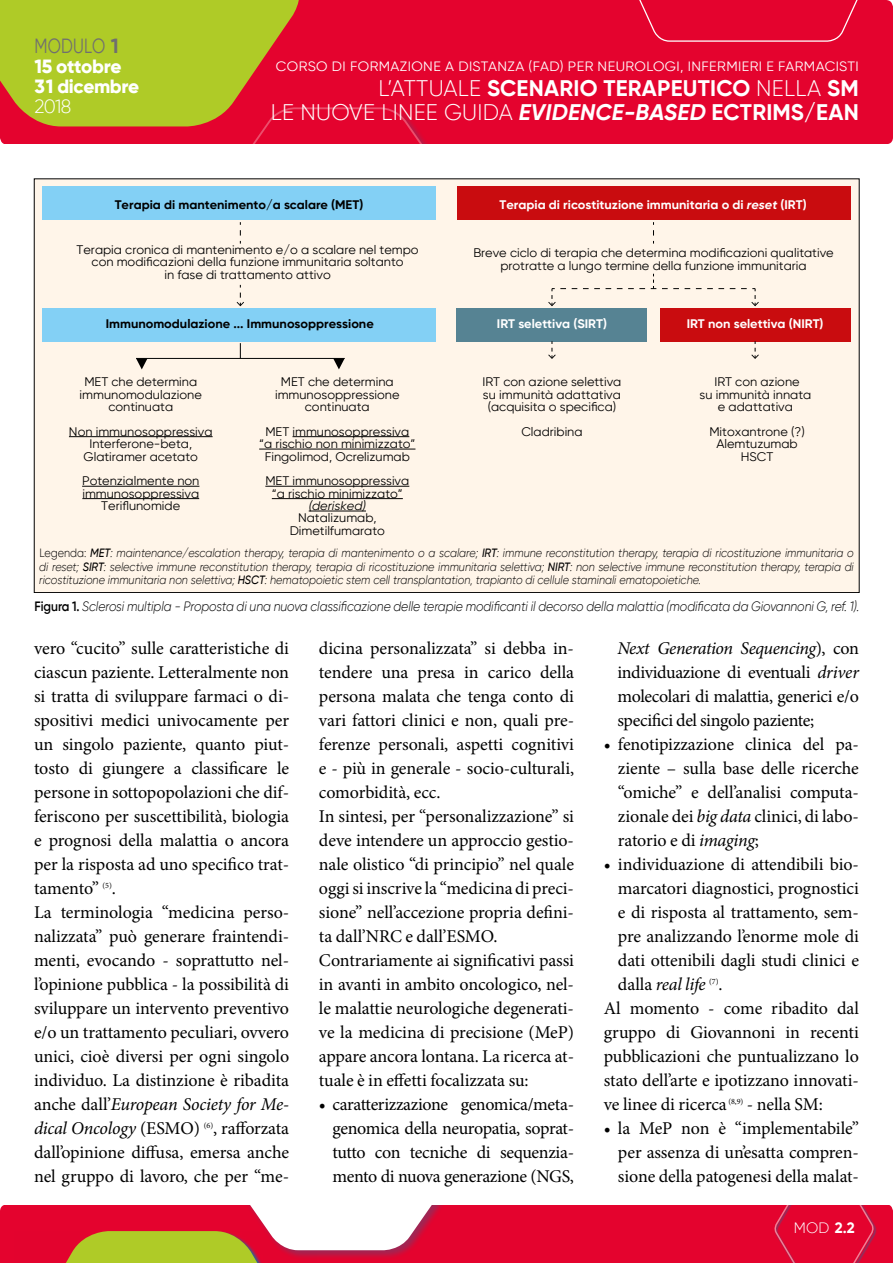
<style>
.page{position:relative;width:893px;height:1263px;background:#fff}
.page>*{position:absolute;margin:0;border:0;box-sizing:border-box;transform-origin:0 0}
.t1{font:700 22.5px/24px "Gilroy";letter-spacing:.01em;color:#fff;text-align:right}
.t2{font:20.4px "Gilroy";letter-spacing:.01em;color:#706f6f;scale:.8 1}
.t3{font:800 19.05px/19.8px "Gilroy";letter-spacing:-.02em;color:#fff}
.t4{font:300 19.05px "Gilroy";color:#fff}
.t5{font:18px/24px "Minion Pro";letter-spacing:-.005em;color:#000;text-align:justify}
.t6{font:italic 18px "Minion Pro";letter-spacing:-.02em;color:#000}
.t7{font:300 15px "Gilroy";color:#fff}
.t8{font:italic 300 13.5px "Gilroy";letter-spacing:-.005em;color:#000;scale:.9 1}
.t9{font:13.5px "Gilroy";letter-spacing:.03em;color:#fff;scale:1.05 1}
.t10{font:12.45px/12.5px "Gilroy";color:#000;text-align:center}
.t11{font:700 12.45px "Gilroy";color:#fff}
.t12{font:700 12.45px "Gilroy";color:#000}
.t13{font:italic 12.45px "Gilroy";color:#000}
.t14{font:italic 300 12px/13.5px "Gilroy";color:#000;text-align:justify;scale:.9 1}
.s1{font-weight:700}
.s2{font-weight:300}
.s3{font-style:italic}
.s4{font-style:normal}
.s5{font-weight:500}
.s6{font-weight:600;font-style:normal}
</style>
<div class="page">
<div style="left:0;top:0;width:893px;height:145px;background:#e4032e;border-radius:7px"></div>
<svg style="left:639px;top:0;width:254px;height:42px"></svg>
<div style="left:0;top:1205px;width:893px;height:58px;background:#e4032e"></div>
<svg style="left:7px;top:1205px;width:451px;height:58px"></svg>
<svg style="left:874px;top:1205px;width:3px;height:58px"></svg>
<svg style="left:774px;top:1205px;width:100px;height:58px;background:#e10832"></svg>
<div style="left:34px;top:179px;width:825px;height:413px;background:#fff5e9"></div>
<div style="left:43px;top:308px;width:393px;height:33px;background:#83d0f5"></div>
<div style="left:457px;top:308px;width:190px;height:33px;background:#568393"></div>
<div style="left:660px;top:308px;width:190px;height:33px;background:#c90c0f"></div>
<hr style="left:69px;top:436px;width:144px;height:1px;background:#000">
<hr style="left:82px;top:486px;width:117px;height:1px;background:#000">
<hr style="left:82px;top:498px;width:117px;height:1px;background:#000">
<hr style="left:292px;top:436px;width:117px;height:1px;background:#000">
<hr style="left:259px;top:449px;width:156px;height:1px;background:#000">
<hr style="left:265px;top:486px;width:144px;height:1px;background:#000">
<hr style="left:272px;top:498px;width:131px;height:1px;background:#000">
<hr style="left:309px;top:511px;width:57px;height:1px;background:#000">
<div style="left:457px;top:187px;width:393px;height:33px;background:#c90c0f"></div>
<svg style="left:136px;top:359px;width:11px;height:10px"></svg>
<svg style="left:333px;top:359px;width:12px;height:10px"></svg>
<svg style="left:237px;top:285px;width:7px;height:21px"></svg>
<svg style="left:0;top:0;width:455px;height:279px"></svg>
<svg style="left:548px;top:341px;width:8px;height:18px"></svg>
<svg style="left:751px;top:341px;width:8px;height:18px"></svg>
<svg style="left:653px;top:222px;width:1px;height:22px"></svg>
<svg style="left:548px;top:274px;width:211px;height:32px"></svg>
<svg style="left:240px;top:343px;width:1px;height:15px"></svg>
<hr style="left:136px;top:358px;width:209px;height:1px;background:#010202">
<p class="t2" style="left:34px;top:34px;width:107px">MODULO <span class="s1">1</span></p>
<p class="t3" style="left:34px;top:57px;width:106px">15 ottobre<br>31 dicembre</p>
<p class="t4" style="left:34px;top:95px;width:38px">2018</p>
<p class="t9" style="left:276px;top:58px;width:557px">CORSO DI FORMAZIONE A DISTANZA (FAD) PER NEUROLOGI, INFERMIERI E FARMACISTI</p>
<p class="t1" style="left:271px;top:76px;width:589px"><span class="s2">L’ATTUALE</span> SCENARIO TERAPEUTICO <span class="s2">NELLA</span> SM<br><span class="s2">LE NUOVE LINEE GUIDA</span> <span class="s3">EVIDENCE-BASED</span> ECTRIMS/EAN</p>
<p class="t12" style="left:115px;top:197px;width:250px">Terapia di mantenimento/a scalare (MET)</p>
<p class="t11" style="left:500px;top:197px;width:309px">Terapia di ricostituzione immunitaria o di <span class="s3">reset</span> (IRT)</p>
<p class="t10" style="left:473px;top:247px;width:362px">Breve ciclo di terapia che determina modificazioni qualitative protratte a lungo termine della funzione immunitaria</p>
<p class="t10" style="left:77px;top:243px;width:344px">Terapia cronica di mantenimento e/o a scalare nel tempo con modificazioni della funzione immunitaria soltanto<br>in fase di trattamento attivo</p>
<p class="t12" style="left:106px;top:316px;width:270px">Immunomodulazione ... Immunosoppressione</p>
<p class="t11" style="left:497px;top:316px;width:112px">IRT selettiva (SIRT)</p>
<p class="t11" style="left:687px;top:316px;width:138px">IRT non selettiva (NIRT)</p>
<p class="t10" style="left:80px;top:375px;width:124px">MET che determina immunomodulazione continuata</p>
<p class="t10" style="left:69px;top:425px;width:145px">Non immunosoppressiva<br>Interferone-beta,<br>Glatiramer acetato</p>
<p class="t10" style="left:82px;top:475px;width:119px">Potenzialmente non immunosoppressiva<br>Teriflunomide</p>
<p class="t10" style="left:275px;top:375px;width:126px">MET che determina immunosoppressione continuata</p>
<p class="t10" style="left:259px;top:425px;width:158px">MET immunosoppressiva “a rischio non minimizzato”<br>Fingolimod, Ocrelizumab</p>
<p class="t10" style="left:265px;top:475px;width:145px">MET immunosoppressiva “a rischio minimizzato”</p>
<p class="t13" style="left:309px;top:498px;width:59px">(derisked)</p>
<p class="t10" style="left:290px;top:512px;width:97px">Natalizumab,<br>Dimetilfumarato</p>
<p class="t10" style="left:483px;top:375px;width:140px">IRT con azione selettiva su immunità adattativa (acquisita o specifica)</p>
<p class="t10" style="left:521px;top:425px;width:63px">Cladribina</p>
<p class="t10" style="left:700px;top:375px;width:113px">IRT con azione<br>su immunità innata e adattativa</p>
<p class="t10" style="left:709px;top:425px;width:97px">Mitoxantrone (?)<br>Alemtuzumab<br>HSCT</p>
<p class="t14" style="left:39px;top:546px;width:906px"><span class="s4">Legenda:</span> <span class="s5">MET</span>: maintenance/escalation therapy, terapia di mantenimento o a scalare; <span class="s5">IRT</span>: immune reconstitution therapy, terapia di ricostituzione immunitaria o di reset; <span class="s5">SIRT</span>: selective immune reconstitution therapy, terapia di ricostituzione immunitaria selettiva; <span class="s5">NIRT</span>: non selective immune reconstitution therapy, terapia di ricostituzione immunitaria non selettiva; <span class="s5">HSCT</span>: hematopoietic stem cell transplantation, trapianto di cellule staminali ematopoietiche.</p>
<p class="t8" style="left:35px;top:598px;width:918px"><span class="s6">Figura 1.</span> Sclerosi multipla - Proposta di una nuova classificazione delle terapie modificanti il decorso della malattia (modificata da Giovannoni G, ref. 1).</p>
<p class="t5" style="left:34px;top:636px;width:257px;text-align:left">vero “cucito” sulle caratteristiche di ciascun paziente. Letteralmente non si tratta di sviluppare farmaci o di&shy;spositivi medici univocamente per un singolo paziente, quanto piut&shy;tosto di giungere a classificare le persone in sottopopolazioni che dif&shy;feriscono per suscettibilità, biologia e prognosi della malattia o ancora per la risposta ad uno specifico trat&shy;tamento” <sup>(5)</sup>.<br>La terminologia “medicina perso&shy;nalizzata” può generare fraintendi&shy;menti, evocando - soprattutto nel&shy;l’opinione pubblica - la possibilità di sviluppare un intervento preventivo e/o un trattamento peculiari, ovvero unici, cioè diversi per ogni singolo individuo. La distinzione è ribadita anche dall’<span class="s3">European Society for Me&shy;dical Oncology</span> (ESMO) <sup>(6)</sup>, rafforzata dall’opinione diffusa, emersa anche nel gruppo di lavoro, che per “me-</p>
<p class="t5" style="left:319px;top:636px;width:257px;text-align:left">dicina personalizzata” si debba in&shy;tendere una presa in carico della persona malata che tenga conto di vari fattori clinici e non, quali pre&shy;ferenze personali, aspetti cognitivi e - più in generale - socio-culturali, comorbidità, ecc.<br>In sintesi, per “personalizzazione” si deve intendere un approccio gestio&shy;nale olistico “di principio” nel quale oggi si inscrive la “medicina di preci&shy;sione” nell’accezione propria defini&shy;ta dall’NRC e dall’ESMO.<br>Contrariamente ai significativi passi in avanti in ambito oncologico, nel&shy;le malattie neurologiche degenerati&shy;ve la medicina di precisione (MeP) appare ancora lontana. La ricerca at&shy;tuale è in effetti focalizzata su:</p>
<p class="t5" style="left:332px;top:1092px;width:243px;text-indent:-14px">• caratterizzazione genomica/meta&shy;genomica della neuropatia, soprat&shy;tutto con tecniche di sequenzia&shy;mento di nuova generazione (NGS,</p>
<p class="t5" style="left:617px;top:636px;width:243px"><span class="s3">Next Generation Sequencing</span>), con individuazione di eventuali <span class="s3">driver </span>molecolari di malattia, generici e/o specifici del singolo paziente;</p>
<p class="t5" style="left:618px;top:732px;width:243px;text-indent:-14px">• fenotipizzazione clinica del pa&shy;ziente – sulla base delle ricerche “omiche” e dell’analisi computa&shy;zionale dei <span class="s3">big data</span> clinici, di labo&shy;ratorio e di <span class="s3">imaging</span>;</p>
<p class="t5" style="left:604px;top:852px;width:257px">• individuazione di attendibili bio-</p>
<p class="t5" style="left:618px;top:876px;width:243px">marcatori diagnostici, prognostici</p>
<p class="t5" style="left:618px;top:900px;width:243px">e di risposta al trattamento, sem-</p>
<p class="t5" style="left:618px;top:924px;width:243px">pre analizzando l’enorme mole di</p>
<p class="t5" style="left:618px;top:948px;width:243px">dati ottenibili dagli studi clinici e</p>
<p class="t6" style="left:618px;top:972px;width:106px"><span class="s4">dalla</span> real life <sup>(7)</sup><span class="s4">.</span></p>
<p class="t5" style="left:604px;top:996px;width:257px">Al momento - come ribadito dal</p>
<p class="t5" style="left:604px;top:1020px;width:257px">gruppo di Giovannoni in recenti</p>
<p class="t5" style="left:604px;top:1044px;width:257px">pubblicazioni che puntualizzano lo</p>
<p class="t5" style="left:604px;top:1068px;width:257px">stato dell’arte e ipotizzano innovati-</p>
<p class="t5" style="left:604px;top:1092px;width:220px">ve linee di ricerca <sup>(8,9)</sup> - nella SM:</p>
<p class="t5" style="left:618px;top:1116px;width:243px;text-indent:-14px">• la MeP non è “implementabile” per assenza di un’esatta compren&shy;sione della patogenesi della malat-</p>
<p class="t7" style="left:794px;top:1219px;width:62px">MOD <span class="s1">2.2</span></p>
</div>
